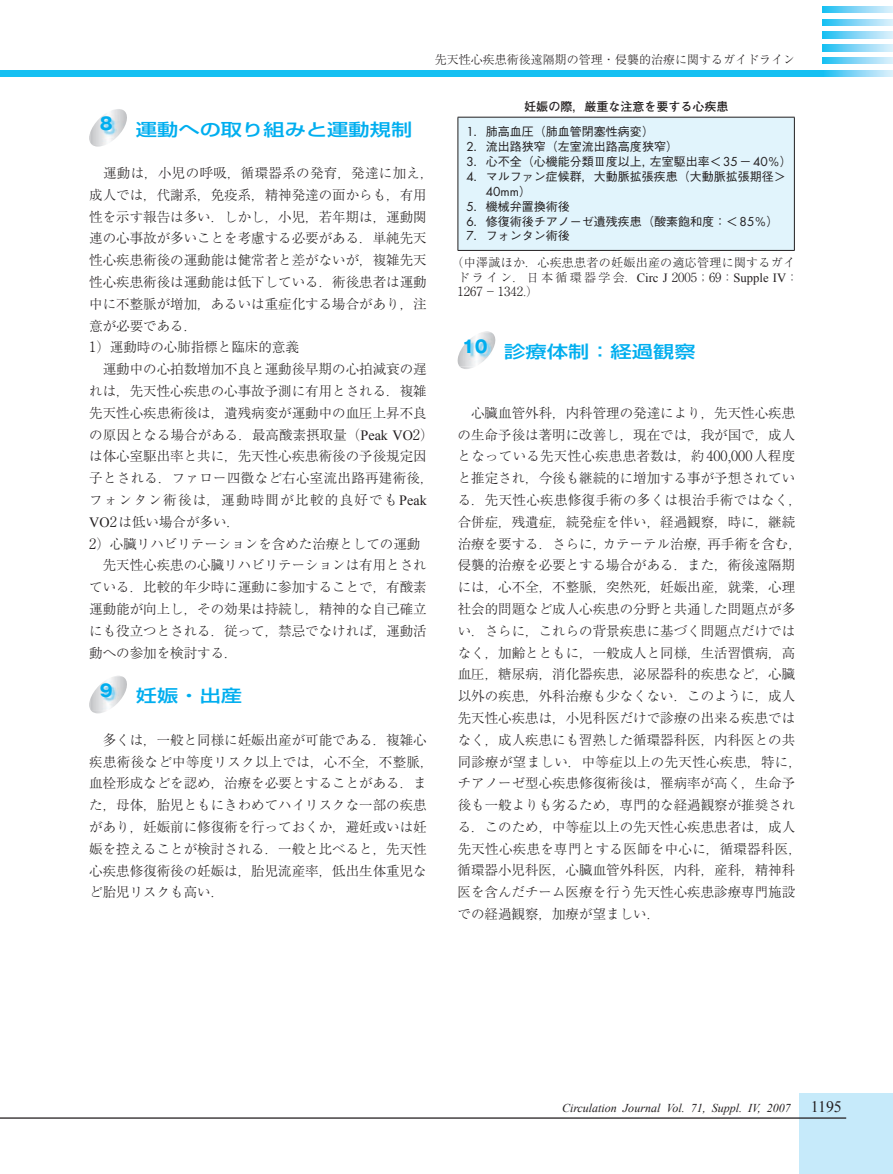
<style>
.page{position:relative;width:893px;height:1174px;background:#fff}
.page>*{position:absolute;margin:0;border:0;box-sizing:border-box;transform-origin:0 0}
.t1{font:500 16.95px "Shin Go Pro";color:#00aeef;scale:1.25 1}
.t2{font:700 16.95px "Gothic MB101 Pro";color:#00aeef}
.t3{font:300 13.5px/21.8px "Ryumin Pro";color:#231f20}
.t4{font:300 12.6px "Ryumin Pro";color:#231f20}
.t5{font:500 12px/14.9px "Gothic BBB Pro";color:#231f20}
.t6{font:300 12px/14.9px "Ryumin Pro";letter-spacing:.025em;color:#231f20;text-align:center}
.t7{font:italic 12px "Times New Roman";color:#231f20}
.t8{font:300 12px "Ryumin Pro";color:#231f20}
.t9{font:700 12px "Futo Go B101 Pro";color:#231f20}
.t10{font:12px "Futura";color:#231f20}
.s1{font-size:14.1px}
.s2{font-family:"Times New Roman";font-weight:400;font-size:14.1px}
.s3{font-family:"Futura";font-weight:400}
.s4{font-family:"Gothic BBB Pro";font-weight:500}
.s5{font-family:"Times New Roman";font-weight:400;font-size:12.6px}
.s6{font-size:12.6px}
.s7{font-size:12px}
.s8{font-family:"Times New Roman";font-weight:400}
.s9{font-style:normal;font-size:15.9px}
</style>
<div class="page">
<div style="left:799px;top:1093px;width:94px;height:81px;background:#c6eafa"></div>
<div style="left:0;top:70px;width:893px;height:7px;background:#15c0f2"></div>
<svg style="left:826px;top:70px;width:67px;height:7px"></svg>
<svg style="left:823px;top:57px;width:70px;height:7px"></svg>
<svg style="left:823px;top:45px;width:70px;height:6px"></svg>
<svg style="left:823px;top:32px;width:70px;height:6px"></svg>
<svg style="left:823px;top:19px;width:70px;height:7px"></svg>
<svg style="left:823px;top:6px;width:70px;height:7px"></svg>
<hr style="left:0;top:1117px;width:846px;height:1px;background:#231f20">
<svg style="left:89px;top:109px;width:34px;height:38px"></svg>
<img style="left:90px;top:110px;width:37px;height:34px">
<svg style="left:89px;top:701px;width:16px;height:12px"></svg>
<img style="left:90px;top:676px;width:37px;height:35px">
<div style="left:458px;top:117px;width:336px;height:133px;background:#e1f4fc"></div>
<hr style="left:458px;top:117px;width:337px;height:1px;background:#231f20">
<hr style="left:458px;top:117px;width:1px;height:133px;background:#231f20">
<hr style="left:794px;top:117px;width:1px;height:133px;background:#231f20">
<hr style="left:458px;top:250px;width:337px;height:1px;background:#231f20">
<svg style="left:459px;top:331px;width:30px;height:38px"></svg>
<img style="left:458px;top:332px;width:38px;height:34px">
<p class="t8" style="left:435px;top:51px;width:362px">先天性心疾患術後遠隔期の管理・侵襲的治療に関するガイドライン</p>
<p class="t2" style="left:100px;top:110px;width:14px">8</p>
<p class="t1" style="left:136px;top:115px;width:223px">運動への取り組みと運動規制</p>
<p class="t3" style="left:89px;top:161px;width:346px">　運動は，小児の呼吸，循環器系の発育，発達に加え，成人では，代謝系，免疫系，精神発達の面からも，有用性を示す報告は多い．しかし，小児，若年期は，運動関連の心事故が多いことを考慮する必要がある．単純先天性心疾患術後の運動能は健常者と差がないが，複雑先天性心疾患術後は運動能は低下している．術後患者は運動中に不整脈が増加，あるいは重症化する場合があり，注意が必要である．<br><span class="s1">1</span>）運動時の心肺指標と臨床的意義<br>　運動中の心拍数増加不良と運動後早期の心拍減衰の遅れは，先天性心疾患の心事故予測に有用とされる．複雑先天性心疾患術後は，遺残病変が運動中の血圧上昇不良の原因となる場合がある．最高酸素摂取量（<span class="s2">Peak VO</span><span class="s1">2</span>）は体心室駆出率と共に，先天性心疾患術後の予後規定因子とされる．ファロー四徴など右心室流出路再建術後，フォンタン術後は，運動時間が比較的良好でも<span class="s2">Peak<br>VO</span><span class="s1">2</span>は低い場合が多い．<br><span class="s1">2</span>）心臓リハビリテーションを含めた治療としての運動　先天性心疾患の心臓リハビリテーションは有用とされている．比較的年少時に運動に参加することで，有酸素運動能が向上し，その効果は持続し，精神的な自己確立にも役立つとされる．従って，禁忌でなければ，運動活動への参加を検討する．</p>
<p class="t2" style="left:100px;top:676px;width:14px">9</p>
<p class="t1" style="left:136px;top:682px;width:87px">妊娠・出産</p>
<p class="t3" style="left:89px;top:727px;width:346px">　多くは，一般と同様に妊娠出産が可能である．複雑心疾患術後など中等度リスク以上では，心不全，不整脈，血栓形成などを認め，治療を必要とすることがある．また，母体，胎児ともにきわめてハイリスクな一部の疾患があり，妊娠前に修復術を行っておくか，避妊或いは妊娠を控えることが検討される．一般と比べると，先天性心疾患修復術後の妊娠は，胎児流産率，低出生体重児など胎児リスクも高い．</p>
<p class="t9" style="left:524px;top:97px;width:206px">妊娠の際，厳重な注意を要する心疾患</p>
<p class="t5" style="left:466px;top:123px;width:327px"><span class="s3">1</span>．肺高血圧（肺血管閉塞性病変）<br><span class="s3">2</span>．流出路狭窄（左室流出路高度狭窄）<br><span class="s3">3</span>．心不全（心機能分類Ⅲ度以上，左室駆出率＜<span class="s3">35</span>－<span class="s3">40</span>％）<br><span class="s3">4</span>．マルファン症候群，大動脈拡張疾患（大動脈拡張期径＞</p>
<p class="t10" style="left:486px;top:183px;width:47px">40mm<span class="s4">）</span></p>
<p class="t5" style="left:466px;top:197px;width:313px"><span class="s3">5</span>．機械弁置換術後<br><span class="s3">6</span>．修復術後チアノーゼ遺残疾患（酸素飽和度：＜<span class="s3">85</span>％）<br><span class="s3">7</span>．フォンタン術後</p>
<p class="t6" style="left:452px;top:254px;width:348px">（中澤誠ほか．心疾患患者の妊娠出産の適応管理に関するガイドライン．日本循環器学会．<span class="s5">Circ J</span> <span class="s6">2005</span>；<span class="s6">69</span>：<span class="s5">Supple IV</span>：</p>
<p class="t4" style="left:458px;top:282px;width:82px">1267<span class="s7">－</span>1342<span class="s8">.</span><span class="s7">）</span></p>
<p class="t1" style="left:462px;top:338px;width:189px"><sup>10</sup> 診療体制：経過観察</p>
<p class="t3" style="left:458px;top:401px;width:346px">　心臓血管外科，内科管理の発達により，先天性心疾患の生命予後は著明に改善し，現在では，我が国で，成人となっている先天性心疾患患者数は，約<span class="s1">400</span><span class="s2">,</span><span class="s1">000</span>人程度と推定され，今後も継続的に増加する事が予想されている．先天性心疾患修復手術の多くは根治手術ではなく，合併症，残遺症，続発症を伴い，経過観察，時に，継続治療を要する．さらに，カテーテル治療，再手術を含む，侵襲的治療を必要とする場合がある．また，術後遠隔期には，心不全，不整脈，突然死，妊娠出産，就業，心理社会的問題など成人心疾患の分野と共通した問題点が多い．さらに，これらの背景疾患に基づく問題点だけではなく，加齢とともに，一般成人と同様，生活習慣病，高血圧，糖尿病，消化器疾患，泌尿器科的疾患など，心臓以外の疾患，外科治療も少なくない．このように，成人先天性心疾患は，小児科医だけで診療の出来る疾患ではなく，成人疾患にも習熟した循環器科医，内科医との共同診療が望ましい．中等症以上の先天性心疾患，特に，チアノーゼ型心疾患修復術後は，罹病率が高く，生命予後も一般よりも劣るため，専門的な経過観察が推奨される．このため，中等症以上の先天性心疾患患者は，成人先天性心疾患を専門とする医師を中心に，循環器科医，循環器小児科医，心臓血管外科医，内科，産科，精神科医を含んだチーム医療を行う先天性心疾患診療専門施設での経過観察，加療が望ましい．</p>
<p class="t7" style="left:562px;top:1101px;width:281px">Circulation Journal Vol. 71, Suppl. IV, 2007 <span class="s9">1195</span></p>
</div>
